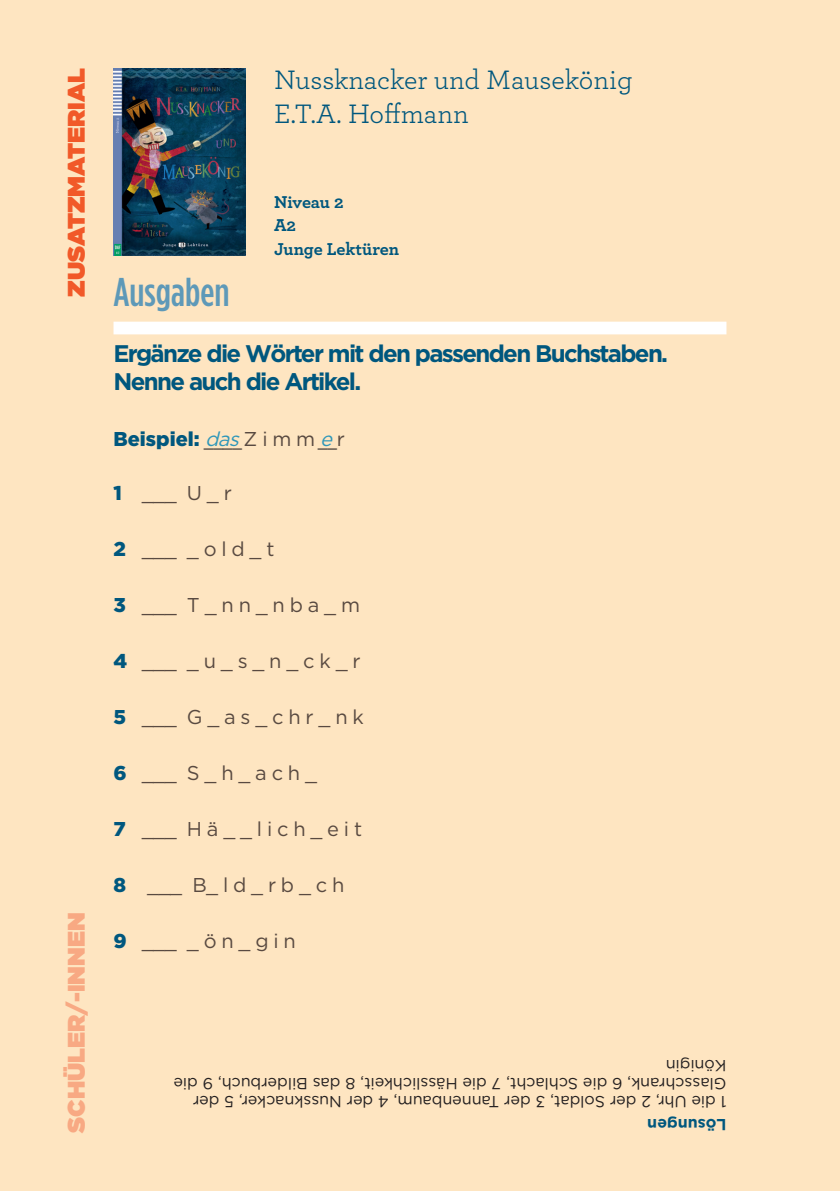
<style>
.page{position:relative;width:840px;height:1191px;background:#fff}
.page>*{position:absolute;margin:0;border:0;box-sizing:border-box;transform-origin:0 0}
.t1{font:500 condensed 40px "Gotham HTF";color:#5e99b8}
.t2{font:28px/33.6px "Archer";color:#00577e}
.t3{font:700 24px/28px "Gotham HTF";letter-spacing:-.07em;color:#00577e}
.t4{font:900 24px "Gotham HTF";color:#f15929}
.t5{font:900 24px "Gotham HTF";color:#f8a983}
.t6{font:20px "Gotham HTF";color:#594a41}
.t7{font:900 20px "Gotham HTF";color:#00577e}
.t8{font:700 18px/23.6px "Archer";letter-spacing:-.005em;color:#00577e}
.t9{font:16px/18px "Gotham HTF";color:#231f20}
.t10{font:700 16px "Gotham HTF";color:#00577e}
.s1{font-weight:400;font-style:italic;color:#2f97b9}
.s2{font-weight:400;color:#594a41}
.s3{font-weight:900;color:#00577e}
</style>
<div class="page">
<div style="left:0;top:0;width:839px;height:1191px;background:#fee5c1"></div>
<img style="left:113px;top:68px;width:132px;height:187px">
<div style="left:113px;top:322px;width:613px;height:12px;background:#fff"></div>
<h3 class="t4" style="left:62px;top:296px;width:230px;rotate:-90deg">ZUSATZMATERIAL</h3>
<h3 class="t5" style="left:62px;top:1132px;width:221px;rotate:-90deg">SCHÜLER/-INNEN</h3>
<h2 class="t2" style="left:274px;top:62px;width:360px">Nussknacker und Mausekönig<br>E.T.A. Hoffmann</h2>
<p class="t8" style="left:274px;top:189px;width:127px">Niveau 2<br>A2<br>Junge Lektüren</p>
<h1 class="t1" style="left:113px;top:270px;width:117px">Ausgaben</h1>
<h3 class="t3" style="left:113px;top:339px;width:556px">Ergänze die Wörter mit den passenden Buchstaben.<br>Nenne auch die Artikel.</h3>
<p class="t7" style="left:113px;top:428px;width:233px">Beispiel: <span class="s1">das</span><span class="s2">Z i m m</span> <span class="s1">e</span> <span class="s2">r</span></p>
<p class="t6" style="left:113px;top:481px;width:120px"><span class="s3">1</span> ___ U _ r</p>
<p class="t6" style="left:113px;top:537px;width:162px"><span class="s3">2</span> ___ _ o l d _ t</p>
<p class="t6" style="left:113px;top:593px;width:248px"><span class="s3">3</span> ___ T _ n n _ n b a _ m</p>
<p class="t6" style="left:113px;top:649px;width:248px"><span class="s3">4</span> ___ _ u _ s _ n _ c k _ r</p>
<p class="t6" style="left:113px;top:705px;width:252px"><span class="s3">5</span> ___ G _ a s _ c h r _ n k</p>
<p class="t6" style="left:113px;top:761px;width:205px"><span class="s3">6</span> ___ S _ h _ a c h _</p>
<p class="t6" style="left:113px;top:817px;width:250px"><span class="s3">7</span> ___ H ä _ _ l i c h _ e i t</p>
<p class="t6" style="left:113px;top:873px;width:232px"><span class="s3">8</span> ___ B_ l d _ r b _ c h</p>
<p class="t6" style="left:113px;top:929px;width:184px"><span class="s3">9</span> ___ _ ö n _ g i n</p>
<p class="t9" style="left:204px;top:432px;width:40px">____</p>
<p class="t9" style="left:317px;top:432px;width:21px">__</p>
<p class="t9" style="left:726px;top:1110px;width:554px;rotate:-180deg">1 die Uhr, 2 der Soldat, 3 der Tannenbaum, 4 der Nussknacker, 5 der<br>Glasschrank, 6 die Schlacht, 7 die Hässlichkeit, 8 das Bilderbuch, 9 die<br>Königin</p>
<p class="t10" style="left:726px;top:1134px;width:81px;rotate:-180deg">Lösungen</p>
</div>
